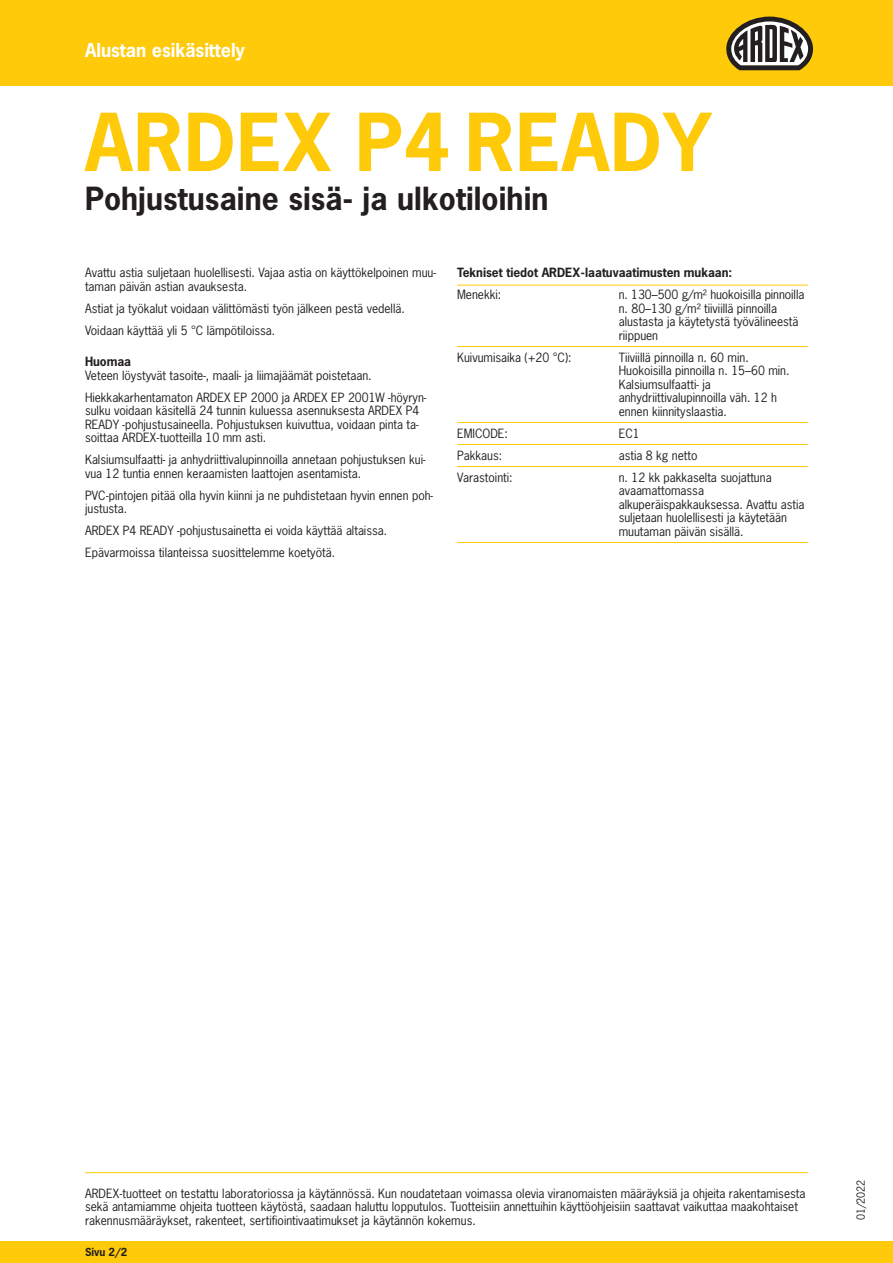
<style>
.page{position:relative;width:893px;height:1263px;background:#fff}
.page>*{position:absolute;margin:0;border:0;box-sizing:border-box;transform-origin:0 0}
.t1{font:700 75px "News Gothic Std";letter-spacing:.015em;color:#feca0a}
.t2{font:700 30px "News Gothic Std";letter-spacing:.005em;color:#231f20}
.t3{font:700 18px "News Gothic Std";color:#fff}
.t4{font:12px/13.5px "News Gothic Std";color:#231f20}
.t5{font:700 12px "News Gothic Std";color:#231f20}
.t6{font:700 10.5px "News Gothic Std";color:#231f20}
.t7{font:10.5px "News Gothic Std";color:#231f20}
</style>
<div class="page">
<hr style="left:85px;top:1172px;width:723px;height:1px;background:#feca0a">
<div style="left:0;top:1242px;width:893px;height:21px;background:#feca0a"></div>
<div style="left:0;top:0;width:893px;height:85px;background:#feca0a"></div>
<hr style="left:457px;top:285px;width:351px;height:1px;background:#feca0a">
<hr style="left:457px;top:346px;width:351px;height:1px;background:#feca0a">
<hr style="left:457px;top:422px;width:351px;height:1px;background:#feca0a">
<hr style="left:457px;top:444px;width:351px;height:1px;background:#feca0a">
<hr style="left:457px;top:466px;width:351px;height:1px;background:#feca0a">
<hr style="left:457px;top:542px;width:351px;height:1px;background:#feca0a">
<svg style="left:726px;top:17px;width:87px;height:53px"></svg>
<h3 class="t3" style="left:85px;top:38px;width:162px">Alustan esikäsittely</h3>
<h1 class="t1" style="left:85px;top:93px;width:628px">ARDEX P4 READY</h1>
<h2 class="t2" style="left:85px;top:179px;width:465px">Pohjustusaine sisä- ja ulkotiloihin</h2>
<p class="t4" style="left:85px;top:266px;width:352px">Avattu astia suljetaan huolellisesti. Vajaa astia on käyttökelpoinen muu&shy;taman päivän astian avauksesta.</p>
<p class="t4" style="left:85px;top:297px;width:321px;line-height:22px">Astiat ja työkalut voidaan välittömästi työn jälkeen pestä vedellä.<br>Voidaan käyttää yli 5 °C lämpötiloissa.</p>
<p class="t5" style="left:85px;top:353px;width:48px">Huomaa</p>
<p class="t4" style="left:85px;top:364px;width:343px;line-height:22px">Veteen löystyvät tasoite-, maali- ja liimajäämät poistetaan.<br>Hiekkakarhentamaton ARDEX EP 2000 ja ARDEX EP 2001W -höyryn-</p>
<p class="t4" style="left:85px;top:404px;width:336px;text-align:justify">sulku voidaan käsitellä 24 tunnin kuluessa asennuksesta ARDEX P4<br>READY -pohjustusaineella. Pohjustuksen kuivuttua, voidaan pinta ta&shy;soittaa ARDEX-tuotteilla 10 mm asti.</p>
<p class="t4" style="left:85px;top:453px;width:342px">Kalsiumsulfaatti- ja anhydriittivalupinnoilla annetaan pohjustuksen kui&shy;vua 12 tuntia ennen keraamisten laattojen asentamista.</p>
<p class="t4" style="left:85px;top:488px;width:349px">PVC-pintojen pitää olla hyvin kiinni ja ne puhdistetaan hyvin ennen poh&shy;justusta.</p>
<p class="t4" style="left:85px;top:519px;width:304px;line-height:22px">ARDEX P4 READY -pohjustusainetta ei voida käyttää altaissa.<br>Epävarmoissa tilanteissa suosittelemme koetyötä.</p>
<p class="t5" style="left:457px;top:265px;width:277px">Tekniset tiedot ARDEX-laatuvaatimusten mukaan:</p>
<p class="t4" style="left:457px;top:288px;width:46px">Menekki:</p>
<p class="t4" style="left:619px;top:288px;width:187px">n. 130–500 g/m² huokoisilla pinnoilla n. 80–130 g/m² tiiviillä pinnoilla alustasta ja käytetystä työvälineestä riippuen</p>
<p class="t4" style="left:457px;top:350px;width:116px">Kuivumisaika (+20 °C):</p>
<p class="t4" style="left:619px;top:350px;width:172px">Tiiviillä pinnoilla n. 60 min.<br>Huokoisilla pinnoilla n. 15–60 min.<br>Kalsiumsulfaatti- ja anhydriittivalupinnoilla väh. 12 h ennen kiinnityslaastia.</p>
<p class="t4" style="left:457px;top:426px;width:52px">EMICODE:</p>
<p class="t4" style="left:619px;top:426px;width:23px">EC1</p>
<p class="t4" style="left:457px;top:448px;width:47px">Pakkaus:</p>
<p class="t4" style="left:619px;top:448px;width:80px">astia 8 kg netto</p>
<p class="t4" style="left:457px;top:470px;width:57px">Varastointi:</p>
<p class="t4" style="left:619px;top:470px;width:187px">n. 12 kk pakkaselta suojattuna avaamattomassa alkuperäispakkauksessa. Avattu astia suljetaan huolellisesti ja käytetään muutaman päivän sisällä.</p>
<p class="t4" style="left:85px;top:1186px;width:722px">ARDEX-tuotteet on testattu laboratoriossa ja käytännössä. Kun noudatetaan voimassa olevia viranomaisten määräyksiä ja ohjeita rakentamisesta sekä antamiamme ohjeita tuotteen käytöstä, saadaan haluttu lopputulos. Tuotteisiin annettuihin käyttöohjeisiin saattavat vaikuttaa maakohtaiset rakennusmääräykset, rakenteet, sertifiointivaatimukset ja käytännön kokemus.</p>
<p class="t7" style="left:854px;top:1220px;width:42px;rotate:-90deg">01/2022</p>
<p class="t6" style="left:85px;top:1245px;width:44px">Sivu 2/2</p>
</div>
